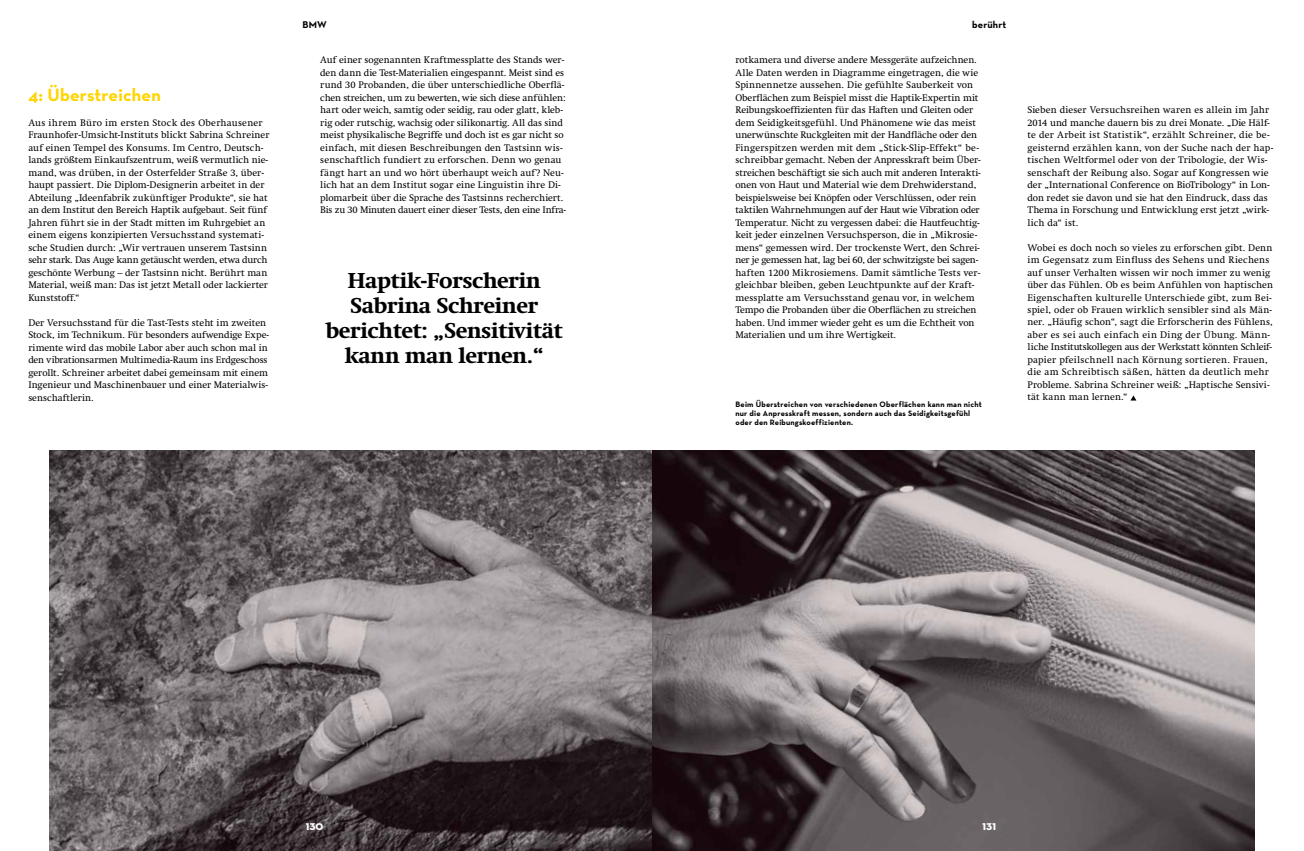
<style>
.page{position:relative;width:1304px;height:851px;background:#fff}
.page>*{position:absolute;margin:0;border:0;box-sizing:border-box;transform-origin:0 0}
.t1{font:800 22px/24.9px "Swift LT Pro";letter-spacing:-.03em;color:#000;text-align:center}
.t2{font:700 18px "Neutra Text";letter-spacing:.01em;color:#ffd400}
.t3{font:700 10px "Neutra Text";letter-spacing:.015em;color:#000}
.t4{font:10px "Neutra Disp Titling";color:#fff}
.t5{font:9.8px/12.5px "Swift LT Pro";letter-spacing:.005em;color:#000}
.t6{font:700 8px/9.4px "Neutra Text";letter-spacing:.025em;color:#000}
</style>
<div class="page">
<img style="left:49px;top:450px;width:1205px;height:400px">
<svg style="left:1131px;top:395px;width:5px;height:5px"></svg>
<h2 class="t2" style="left:28px;top:84px;width:134px">4: Überstreichen</h2>
<p class="t5" style="left:28px;top:116px;width:243px">Aus ihrem Büro im ersten Stock des Oberhausener Fraunhofer-Umsicht-Instituts blickt Sabrina Schreiner auf einen Tempel des Konsums. Im Centro, Deutsch&shy;lands größtem Einkaufszentrum, weiß vermutlich nie&shy;mand, was drüben, in der Osterfelder Straße 3, über&shy;haupt passiert. Die Diplom-Designerin arbeitet in der Abteilung „Ideenfabrik zukünftiger Produkte“, sie hat an dem Institut den Bereich Haptik aufgebaut. Seit fünf Jahren führt sie in der Stadt mitten im Ruhrgebiet an einem eigens konzipierten Versuchsstand systemati&shy;sche Studien durch: „Wir vertrauen unserem Tastsinn sehr stark. Das Auge kann getäuscht werden, etwa durch geschönte Werbung – der Tastsinn nicht. Berührt man Material, weiß man: Das ist jetzt Metall oder lackierter Kunststoff.“</p>
<p class="t5" style="left:28px;top:316px;width:242px">Der Versuchsstand für die Tast-Tests steht im zweiten Stock, im Technikum. Für besonders aufwendige Expe&shy;rimente wird das mobile Labor aber auch schon mal in den vibrationsarmen Multimedia-Raum ins Erdgeschoss gerollt. Schreiner arbeitet dabei gemeinsam mit einem Ingenieur und Maschinenbauer und einer Materialwis&shy;senschaftlerin.</p>
<p class="t3" style="left:302px;top:19px;width:26px">BMW</p>
<p class="t3" style="left:972px;top:19px;width:36px">berührt</p>
<p class="t5" style="left:320px;top:54px;width:247px">Auf einer sogenannten Kraftmessplatte des Stands wer&shy;den dann die Test-Materialien eingespannt. Meist sind es rund 30 Probanden, die über unterschiedliche Oberflä&shy;chen streichen, um zu bewerten, wie sich diese anfühlen: hart oder weich, samtig oder seidig, rau oder glatt, kleb&shy;rig oder rutschig, wachsig oder silikonartig. All das sind meist physikalische Begriffe und doch ist es gar nicht so einfach, mit diesen Beschreibungen den Tastsinn wis&shy;senschaftlich fundiert zu erforschen. Denn wo genau fängt hart an und wo hört überhaupt weich auf? Neu&shy;lich hat an dem Institut sogar eine Linguistin ihre Di&shy;plomarbeit über die Sprache des Tastsinns recherchiert.<br>Bis zu 30 Minuten dauert einer dieser Tests, den eine Infra-</p>
<p class="t5" style="left:735px;top:54px;width:247px">rotkamera und diverse andere Messgeräte aufzeichnen.<br>Alle Daten werden in Diagramme eingetragen, die wie Spinnennetze aussehen. Die gefühlte Sauberkeit von Oberflächen zum Beispiel misst die Haptik-Expertin mit Reibungskoeffizienten für das Haften und Gleiten oder dem Seidigkeitsgefühl. Und Phänomene wie das meist unerwünschte Ruckgleiten mit der Handfläche oder den Fingerspitzen werden mit dem „Stick-Slip-Effekt“ be&shy;schreibbar gemacht. Neben der Anpresskraft beim Über&shy;streichen beschäftigt sie sich auch mit anderen Interakti&shy;onen von Haut und Material wie dem Drehwiderstand, beispielsweise bei Knöpfen oder Verschlüssen, oder rein taktilen Wahrnehmungen auf der Haut wie Vibration oder Temperatur. Nicht zu vergessen dabei: die Hautfeuchtig&shy;keit jeder einzelnen Versuchsperson, die in „Mikrosie&shy;mens“ gemessen wird. Der trockenste Wert, den Schrei&shy;ner je gemessen hat, lag bei 60, der schwitzigste bei sagen&shy;haften 1200 Mikrosiemens. Damit sämtliche Tests ver&shy;gleichbar bleiben, geben Leuchtpunkte auf der Kraft&shy;messplatte am Versuchsstand genau vor, in welchem Tempo die Probanden über die Oberflächen zu streichen haben. Und immer wieder geht es um die Echtheit von Materialien und um ihre Wertigkeit.</p>
<h1 class="t1" style="left:325px;top:268px;width:239px">Haptik-Forscherin<br>Sabrina Schreiner berichtet: „Sensitivität kann man lernen.“</h1>
<p class="t6" style="left:735px;top:399px;width:248px">Beim Überstreichen von verschiedenen Oberflächen kann man nicht nur die Anpresskraft messen, sondern auch das Seidigkeitsgefühl oder den Reibungskoeffizienten.</p>
<p class="t5" style="left:1027px;top:104px;width:247px">Sieben dieser Versuchsreihen waren es allein im Jahr 2014 und manche dauern bis zu drei Monate. „Die Hälf&shy;te der Arbeit ist Statistik“, erzählt Schreiner, die be&shy;geisternd erzählen kann, von der Suche nach der hap&shy;tischen Weltformel oder von der Tribologie, der Wis&shy;senschaft der Reibung also. Sogar auf Kongressen wie der „International Conference on BioTribology“ in Lon&shy;don redet sie davon und sie hat den Eindruck, dass das Thema in Forschung und Entwicklung erst jetzt „wirk&shy;lich da“ ist.</p>
<p class="t5" style="left:1027px;top:241px;width:247px">Wobei es doch noch so vieles zu erforschen gibt. Denn im Gegensatz zum Einfluss des Sehens und Riechens auf unser Verhalten wissen wir noch immer zu wenig über das Fühlen. Ob es beim Anfühlen von haptischen Eigenschaften kulturelle Unterschiede gibt, zum Bei&shy;spiel, oder ob Frauen wirklich sensibler sind als Män&shy;ner. „Häufig schon“, sagt die Erforscherin des Fühlens, aber es sei auch einfach ein Ding der Übung. Männ&shy;liche Institutskollegen aus der Werkstatt könnten Schleif&shy;papier pfeilschnell nach Körnung sortieren. Frauen, die am Schreibtisch säßen, hätten da deutlich mehr Probleme. Sabrina Schreiner weiß: „Haptische Sensivi&shy;tät kann man lernen.“</p>
<p class="t4" style="left:306px;top:820px;width:19px">130</p>
<p class="t4" style="left:983px;top:820px;width:15px">131</p>
</div>
